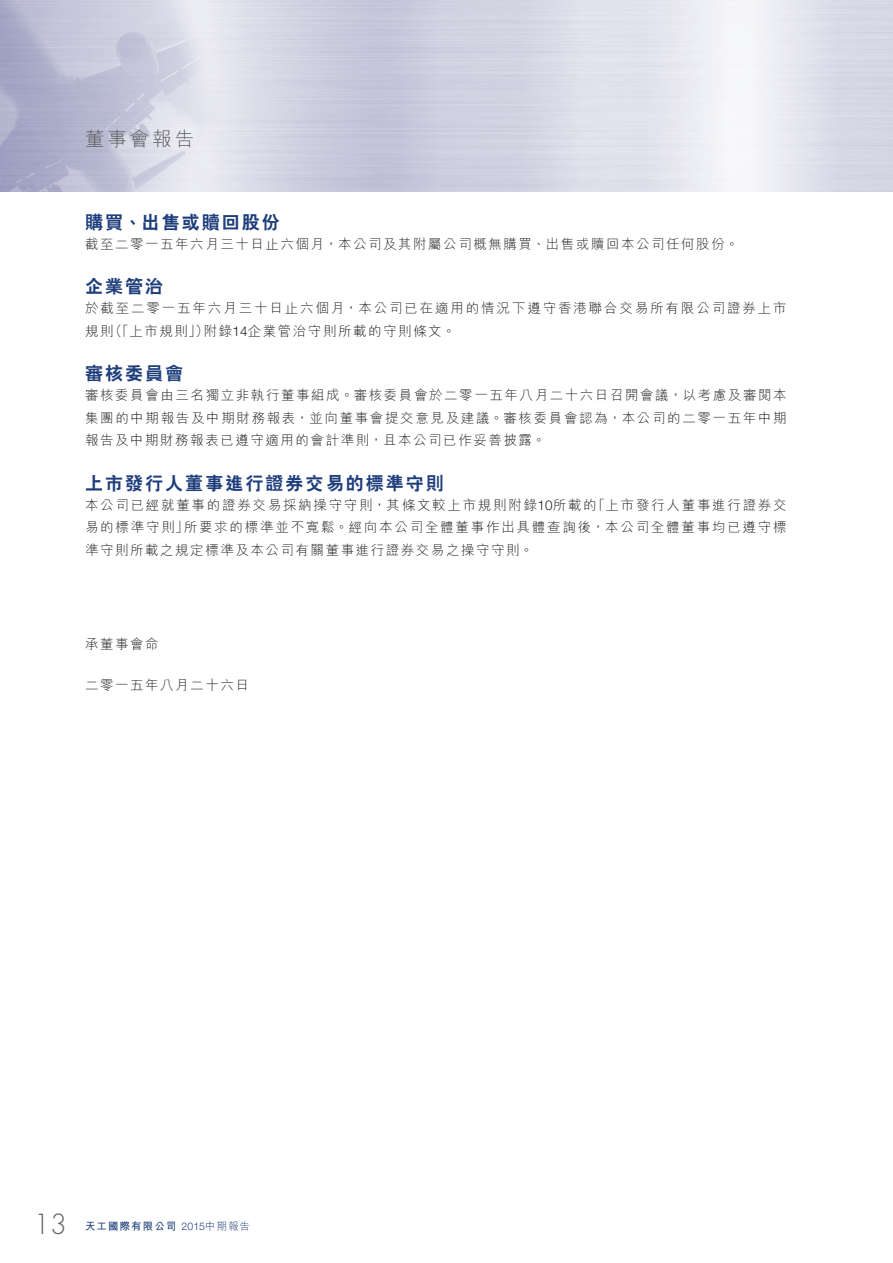
<style>
.page{position:relative;width:893px;height:1263px;background:#fff}
.page>*{position:absolute;margin:0;border:0;box-sizing:border-box;transform-origin:0 0}
.t1{font:300 27px "Futura Std";color:#636366}
.t2{font:300 19.5px "M Hei HK";letter-spacing:.15em;color:#57585a}
._03_H1{font:800 18px "C Hei 2 HK";letter-spacing:.115em;color:#1e3d7b}
._11_P0{font:300 13.5px/22.5px "M Hei HK";letter-spacing:.12em;color:#231f20}
._11_P0-2{font:300 13.5px/22.5px "M Hei HK";letter-spacing:.14em;color:#231f20}
.t3{font:300 10.5px "Helvetica Neue LT Std";color:#1e3d7b}
.t4{font:700 10.5px "M Hei HK";letter-spacing:.1em;color:#1e3d7b}
.s1{font-family:"Helvetica Neue LT Std"}
.s2{font-family:"M Hei HK"}
</style>
<div class="page">
<h2 class="t2" style="left:85px;top:125px;width:111px">董事會報告</h2>
<p class="_03_H1" style="left:85px;top:210px;width:196px">購買、出售或贖回股份</p>
<p class="_11_P0" style="left:85px;top:232px;width:655px">截至二零一五年六月三十日止六個月，本公司及其附屬公司概無購買、出售或贖回本公司任何股份。</p>
<p class="_03_H1" style="left:85px;top:274px;width:80px">企業管治</p>
<p class="_11_P0-2" style="left:204px;top:296px;width:584px;text-indent:-119px">於截至二零一五年六月三十日止六個月，本公司已在適用的情況下遵守香港聯合交易所有限公司證券上市附錄<span class="s1">14</span>企業管治守則所載的守則條文。</p>
<p class="_11_P0" style="left:109px;top:319px;width:101px">（「上市規則」）</p>
<p class="_11_P0" style="left:85px;top:319px;width:30px">規則</p>
<p class="_03_H1" style="left:85px;top:361px;width:100px">審核委員會</p>
<p class="_11_P0" style="left:85px;top:383px;width:703px;text-align:justify">審核委員會由三名獨立非執行董事組成。審核委員會於二零一五年八月二十六日召開會議，以考慮及審閱本集團的中期報告及中期財務報表，並向董事會提交意見及建議。審核委員會認為，本公司的二零一五年中期報告及中期財務報表已遵守適用的會計準則，且本公司已作妥善披露。</p>
<p class="_03_H1" style="left:85px;top:471px;width:360px">上市發行人董事進行證券交易的標準守則</p>
<p class="_11_P0" style="left:592px;top:493px;width:196px">「上市發行人董事進行證券交</p>
<p class="_11_P0" style="left:184px;top:493px;width:604px;text-indent:-99px">本公司已經就董事的證券交易採納操守守則，其條文較上市規則附錄<span class="s1">10</span>所載的<br>所要求的標準並不寬鬆。經向本公司全體董事作出具體查詢後，本公司全體董事均已遵守標</p>
<p class="_11_P0" style="left:85px;top:515px;width:450px">易的標準守則」<br>準守則所載之規定標準及本公司有關董事進行證券交易之操守守則。</p>
<p class="_11_P0" style="left:85px;top:632px;width:75px">承董事會命</p>
<p class="_11_P0" style="left:85px;top:673px;width:165px">二零一五年八月二十六日</p>
<h1 class="t1" style="left:33px;top:1208px;width:35px">13</h1>
<p class="t3" style="left:182px;top:1220px;width:70px">2015<span class="s2">中期報告</span></p>
<p class="t4" style="left:85px;top:1218px;width:93px">天工國際有限公司</p>
</div>
